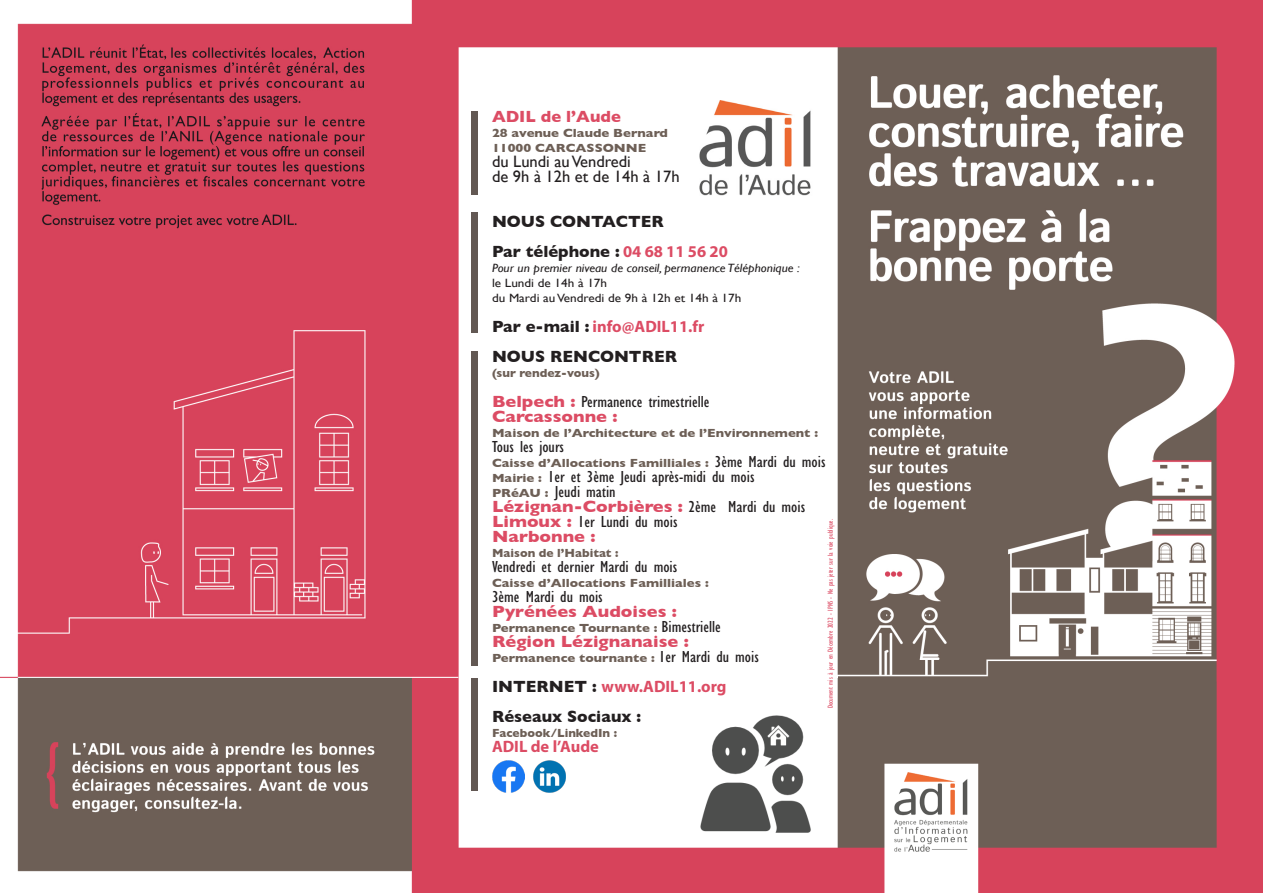
<style>
.page{position:relative;width:1263px;height:893px;background:#fff}
.page>*{position:absolute;margin:0;border:0;box-sizing:border-box;transform-origin:0 0}
.t1{font:condensed 16.5px "Gill Sans";color:#231f20;scale:1.1 1}
.t2{font:700 16.5px "Gill Sans";color:#dc4c64;scale:1.1 1}
.t3{font:700 16.5px "Gill Sans";color:#231f20}
.t4{font:700 16.5px "Myriad Pro";color:#dc4c64}
.t5{font:16.5px "Gill Sans";color:#231f20}
.t6{font:700 16.5px "Gill Sans";color:#dc4c64}
.t7{font:700 12px "Gill Sans";color:#6d5f56;scale:1.1 1}
.t8{font:italic 12px "Gill Sans";color:#231f20;scale:1.1 1}
.t9{font:700 12px "Gill Sans";color:#6d5f56}
.t10{font:12px "Gill Sans";color:#231f20;scale:1.1 1}
.t11{font:condensed 7.5px "Gill Sans";color:#dc4c64}
.s1{font-family:"Myriad Pro";color:#dc4c64}
.s2{font-family:"Gill Sans";color:#231f20}
.s3{font-weight:700;font-stretch:normal;color:#dc4c64}
.s4{font-weight:400;font-stretch:condensed;font-size:16.5px;color:#231f20}
.s5{font-weight:700;font-stretch:normal;font-size:12px;color:#6d5f56}
.s6{font-weight:400;font-stretch:condensed;color:#231f20}
</style>
<div class="page">
<img style="left:0;top:0;width:1263px;height:893px">
<div style="left:459px;top:660px;width:371px;height:22px;background:#fff"></div>
<div style="left:488px;top:684px;width:177px;height:47px;background:#fff"></div>
<div style="left:641px;top:684px;width:178px;height:37px;background:#fff"></div>
<div style="left:825px;top:682px;width:10px;height:84px;background:#fff"></div>
<svg style="left:830px;top:676px;width:7px;height:2px"></svg>
<img style="left:894px;top:773px;width:74px;height:79px">
<div style="left:488px;top:71px;width:299px;height:74px;background:#fff"></div>
<img style="left:699px;top:100px;width:120px;height:100px">
<img style="left:533px;top:760px;width:33px;height:33px">
<img style="left:492px;top:761px;width:33px;height:31px">
<div style="left:671px;top:815px;width:136px;height:23px;background:#fff"></div>
<div style="left:471px;top:111px;width:7px;height:84px;background:#625853"></div>
<div style="left:471px;top:212px;width:7px;height:121px;background:#625853"></div>
<div style="left:471px;top:351px;width:7px;height:315px;background:#625853"></div>
<div style="left:471px;top:678px;width:7px;height:112px;background:#625853"></div>
<img style="left:693px;top:715px;width:126px;height:123px">
<p class="t6" style="left:492px;top:107px;width:130px">ADIL de l’Aude</p>
<p class="t7" style="left:492px;top:126px;width:161px">28 avenue Claude Bernard</p>
<p class="t7" style="left:492px;top:141px;width:142px">11000 CARCASSONNE</p>
<p class="t5" style="left:492px;top:152px;width:140px">du Lundi au Vendredi</p>
<p class="t5" style="left:492px;top:167px;width:189px">de 9h à 12h et de 14h à 17h</p>
<p class="t3" style="left:492px;top:212px;width:173px">NOUS CONTACTER</p>
<p class="t3" style="left:492px;top:242px;width:237px">Par téléphone : <span class="s1">04 68 11 56 20</span></p>
<p class="t8" style="left:492px;top:261px;width:281px">Pour un premier niveau de conseil, permanence Téléphonique :</p>
<p class="t10" style="left:492px;top:276px;width:106px">le Lundi de 14h à 17h</p>
<p class="t10" style="left:492px;top:291px;width:228px">du Mardi au Vendredi de 9h à 12h et 14h à 17h</p>
<p class="t4" style="left:492px;top:316px;width:214px"><span class="s2">Par e-mail :</span> info@ADIL11.fr</p>
<p class="t3" style="left:492px;top:347px;width:186px">NOUS RENCONTRER</p>
<p class="t9" style="left:492px;top:366px;width:109px">(sur rendez-vous)</p>
<p class="t1" style="left:492px;top:393px;width:199px"><span class="s3">Belpech :</span> Permanence trimestrielle</p>
<p class="t2" style="left:492px;top:407px;width:116px">Carcassonne :</p>
<p class="t7" style="left:492px;top:426px;width:298px">Maison de l’Architecture et de l’Environnement :</p>
<p class="t1" style="left:492px;top:438px;width:67px">Tous les jours</p>
<p class="t7" style="left:492px;top:456px;width:305px">Caisse d’Allocations Familliales : <span class="s4">3ème Mardi du mois</span></p>
<p class="t1" style="left:492px;top:468px;width:240px"><span class="s5">Mairie :</span> 1er et 3ème Jeudi après-midi du mois</p>
<p class="t1" style="left:492px;top:483px;width:114px"><span class="s5">PRéAU :</span> Jeudi matin</p>
<p class="t2" style="left:492px;top:497px;width:286px">Lézignan-Corbières : <span class="s6">2ème Mardi du mois</span></p>
<p class="t1" style="left:492px;top:513px;width:170px"><span class="s3">Limoux :</span> 1er Lundi du mois</p>
<p class="t2" style="left:492px;top:527px;width:96px">Narbonne :</p>
<p class="t9" style="left:492px;top:546px;width:128px">Maison de l’Habitat :</p>
<p class="t1" style="left:492px;top:558px;width:170px">Vendredi et dernier Mardi du mois</p>
<p class="t7" style="left:492px;top:576px;width:199px">Caisse d’Allocations Familliales :</p>
<p class="t1" style="left:492px;top:588px;width:102px">3ème Mardi du mois</p>
<p class="t2" style="left:492px;top:602px;width:170px">Pyrénées Audoises :</p>
<p class="t7" style="left:492px;top:621px;width:210px">Permanence Tournante : <span class="s4">Bimestrielle</span></p>
<p class="t2" style="left:492px;top:632px;width:180px">Région Lézignanaise :</p>
<p class="t7" style="left:492px;top:651px;width:244px">Permanence tournante : <span class="s4">1er Mardi du mois</span></p>
<p class="t4" style="left:492px;top:676px;width:236px"><span class="s2">INTERNET :</span> www.ADIL11.org</p>
<p class="t3" style="left:492px;top:707px;width:151px">Réseaux Sociaux :</p>
<p class="t9" style="left:492px;top:726px;width:127px">Facebook/LinkedIn :</p>
<p class="t4" style="left:492px;top:736px;width:108px">ADIL de l’Aude</p>
<p class="t11" style="left:826px;top:708px;width:191px;rotate:-90deg">Document mis à jour en Décembre 2022 - IPNS - Ne pas jeter sur la voie publique.</p>
</div>
